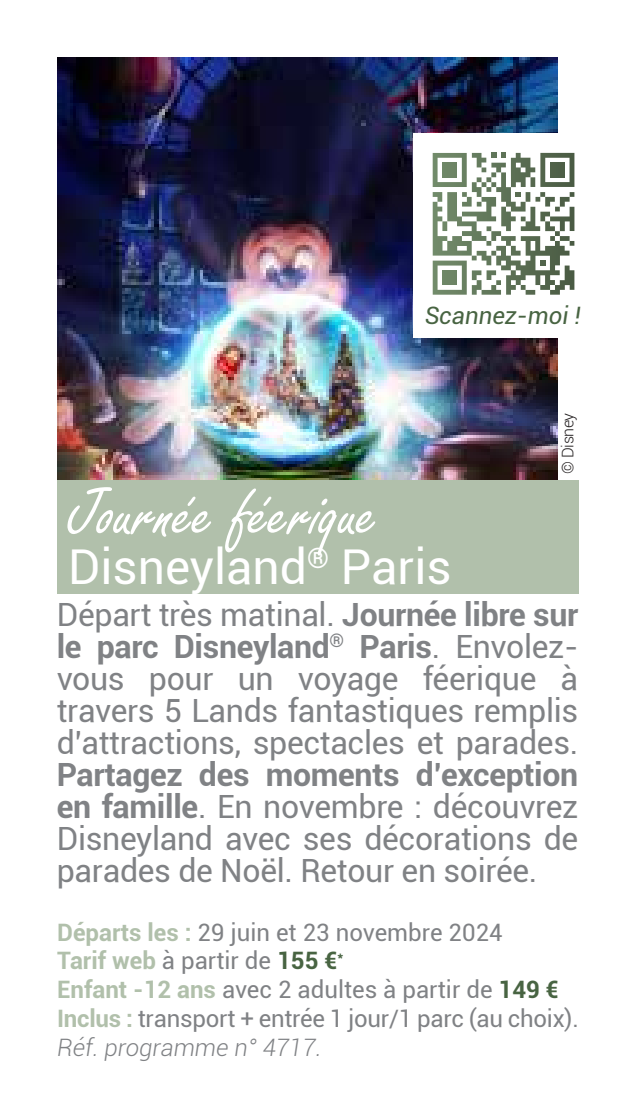
<style>
.page{position:relative;width:634px;height:1112px;background:#fff}
.page>*{position:absolute;margin:0;border:0;box-sizing:border-box;transform-origin:0 0}
.t1{font:72px "Freestyle Script";color:#fff}
.t2{font:48px "Roboto";color:#fff}
.t3{font:32px/32px "Roboto";letter-spacing:-.01em;color:#808285;text-align:justify}
.t4{font:24px/28.8px "Roboto";color:#808285}
.t5{font:italic 24px "Roboto";color:#486442}
.t6{font:300 16px "Roboto";letter-spacing:-.03em;color:#231f20}
.s1{font-weight:700}
.s2{font-weight:700;color:#b1c0ab}
.s3{font-weight:700;color:#486442}
.s4{font-weight:300;font-style:italic}
</style>
<div class="page">
<img style="left:57px;top:57px;width:501px;height:423px">
<div style="left:57px;top:480px;width:521px;height:114px;background:#b1c0ab"></div>
<div style="left:413px;top:133px;width:181px;height:204px;background:#fff"></div>
<svg style="left:433px;top:153px;width:141px;height:142px"></svg>
<div style="left:550px;top:163px;width:15px;height:14px;background:#4e6048"></div>
<div style="left:442px;top:163px;width:15px;height:14px;background:#6e8666"></div>
<div style="left:442px;top:270px;width:15px;height:15px;background:#6e8666"></div>
<p class="t5" style="left:425px;top:299px;width:157px">Scannez-moi !</p>
<p class="t6" style="left:556px;top:473px;width:62px;rotate:-90deg">© Disney</p>
<h1 class="t1" style="left:68px;top:474px;width:312px">Journée féerique</h1>
<h2 class="t2" style="left:68px;top:532px;width:385px">Disneyland<sup>®</sup> Paris</h2>
<p class="t3" style="left:57px;top:597px;width:523px">Départ très matinal. <span class="s1">Journée libre sur le parc Disneyland</span><sup>®</sup> <span class="s1">Paris</span>. Envolez&shy;vous pour un voyage féerique à travers 5 Lands fantastiques remplis d’attractions, spectacles et parades.</p>
<p class="t3" style="left:57px;top:757px;width:523px"><span class="s1">Partagez des moments d’exception en famille</span>. En novembre : découvrez Disneyland avec ses décorations de parades de Noël. Retour en soirée.</p>
<p class="t4" style="left:57px;top:916px;width:523px"><span class="s2">Départs les :</span> 29 juin et 23 novembre 2024<br><span class="s2">Tarif web</span> à partir de <span class="s3">155 €</span><sup>*<br></sup><span class="s2">Enfant -12 ans</span> avec 2 adultes à partir de <span class="s3">149 € </span><span class="s2">Inclus :</span> transport + entrée 1 jour/1 parc (au choix).<br><span class="s4">Réf. programme n° 4717.</span></p>
</div>
